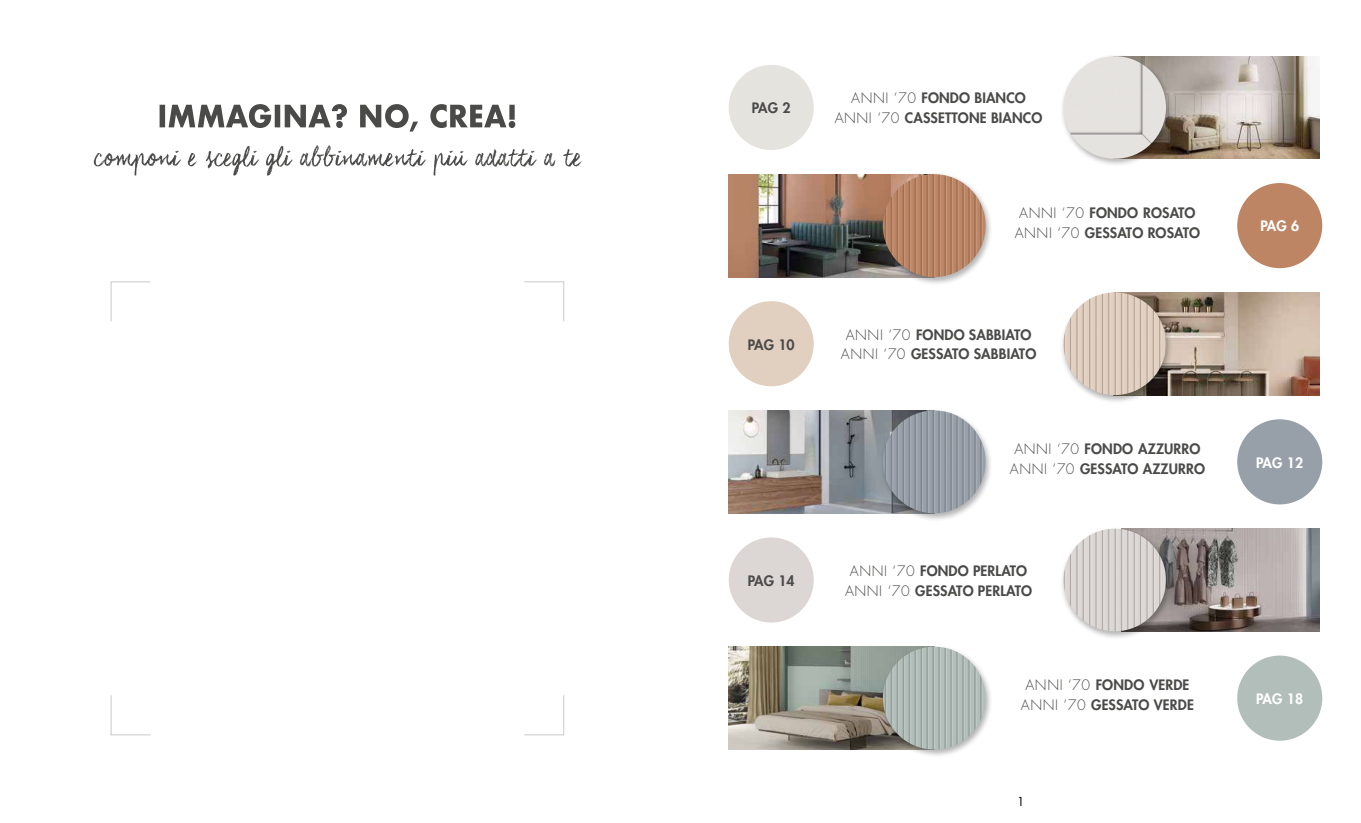
<style>
.page{position:relative;width:1361px;height:823px;background:#fff}
.page>*{position:absolute;margin:0;border:0;box-sizing:border-box;transform-origin:0 0}
.t1{font:800 14px/19.8px "Futura Std";letter-spacing:.01em;color:#4a4a49;text-align:center}
.t2{font:800 14px "Futura Std";letter-spacing:.01em;color:#fff}
.t3{font:12px "Futura Std";color:#000}
.s1{font-weight:300}
</style>
<div class="page">
<img style="left:729px;top:174px;width:150px;height:103px">
<div style="left:1237px;top:183px;width:85px;height:85px;background:#bd8564;border-radius:43px"></div>
<div style="left:879px;top:172px;width:114px;height:113px;background:#000;opacity:.3"></div>
<img style="left:883px;top:174px;width:102px;height:103px;border-radius:51px">
<img style="left:729px;top:410px;width:150px;height:103px">
<div style="left:1237px;top:419px;width:85px;height:85px;background:#97a0a9;border-radius:43px"></div>
<div style="left:879px;top:408px;width:114px;height:113px;background:#000;opacity:.3"></div>
<img style="left:883px;top:410px;width:102px;height:103px;border-radius:51px">
<img style="left:729px;top:646px;width:150px;height:103px">
<div style="left:1237px;top:655px;width:85px;height:85px;background:#b1beba;border-radius:43px"></div>
<div style="left:879px;top:644px;width:114px;height:113px;background:#000;opacity:.3"></div>
<img style="left:883px;top:646px;width:102px;height:103px;border-radius:51px">
<img style="left:1173px;top:56px;width:146px;height:103px">
<div style="left:729px;top:65px;width:85px;height:85px;background:#e5e3de;border-radius:43px"></div>
<div style="left:1060px;top:54px;width:113px;height:113px;background:#000;opacity:.3"></div>
<img style="left:1063px;top:56px;width:103px;height:103px;border-radius:51px">
<img style="left:1173px;top:292px;width:146px;height:103px">
<div style="left:729px;top:301px;width:85px;height:85px;background:#e1cfbf;border-radius:43px"></div>
<div style="left:1060px;top:290px;width:113px;height:113px;background:#000;opacity:.3"></div>
<img style="left:1063px;top:292px;width:103px;height:103px;border-radius:51px">
<img style="left:1173px;top:528px;width:146px;height:103px">
<div style="left:729px;top:537px;width:85px;height:85px;background:#dcd7d4;border-radius:43px"></div>
<div style="left:1060px;top:526px;width:113px;height:113px;background:#000;opacity:.3"></div>
<img style="left:1063px;top:528px;width:103px;height:103px;border-radius:51px">
<svg style="left:110px;top:281px;width:41px;height:41px"></svg>
<svg style="left:524px;top:281px;width:41px;height:41px"></svg>
<svg style="left:110px;top:695px;width:41px;height:40px"></svg>
<svg style="left:524px;top:695px;width:41px;height:40px"></svg>
<svg style="left:94px;top:145px;width:488px;height:31px"></svg>
<svg style="left:160px;top:104px;width:355px;height:27px"></svg>
<p class="t1" style="left:752px;top:98px;width:40px">PAG 2</p>
<p class="t1" style="left:748px;top:334px;width:49px">PAG 10</p>
<p class="t1" style="left:748px;top:570px;width:49px">PAG 14</p>
<p class="t1" style="left:834px;top:88px;width:209px"><span class="s1">ANNI ‘70</span> FONDO BIANCO<br><span class="s1">ANNI ‘70</span> CASSETTONE BIANCO</p>
<p class="t1" style="left:1014px;top:203px;width:187px"><span class="s1">ANNI ‘70</span> FONDO ROSATO<br><span class="s1">ANNI ‘70</span> GESSATO ROSATO</p>
<p class="t1" style="left:841px;top:324px;width:197px"><span class="s1">ANNI ‘70</span> FONDO SABBIATO<br><span class="s1">ANNI ‘70</span> GESSATO SABBIATO</p>
<p class="t1" style="left:1010px;top:438px;width:197px"><span class="s1">ANNI ‘70</span> FONDO AZZURRO<br><span class="s1">ANNI ‘70</span> GESSATO AZZURRO</p>
<p class="t1" style="left:845px;top:560px;width:189px"><span class="s1">ANNI ‘70</span> FONDO PERLATO<br><span class="s1">ANNI ‘70</span> GESSATO PERLATO</p>
<p class="t1" style="left:1021px;top:674px;width:174px"><span class="s1">ANNI ‘70</span> FONDO VERDE<br><span class="s1">ANNI ‘70</span> GESSATO VERDE</p>
<p class="t3" style="left:1017px;top:793px;width:9px">1</p>
<p class="t2" style="left:1260px;top:217px;width:40px">PAG 6</p>
<p class="t2" style="left:1256px;top:453px;width:49px">PAG 12</p>
<p class="t2" style="left:1256px;top:689px;width:49px">PAG 18</p>
</div>
